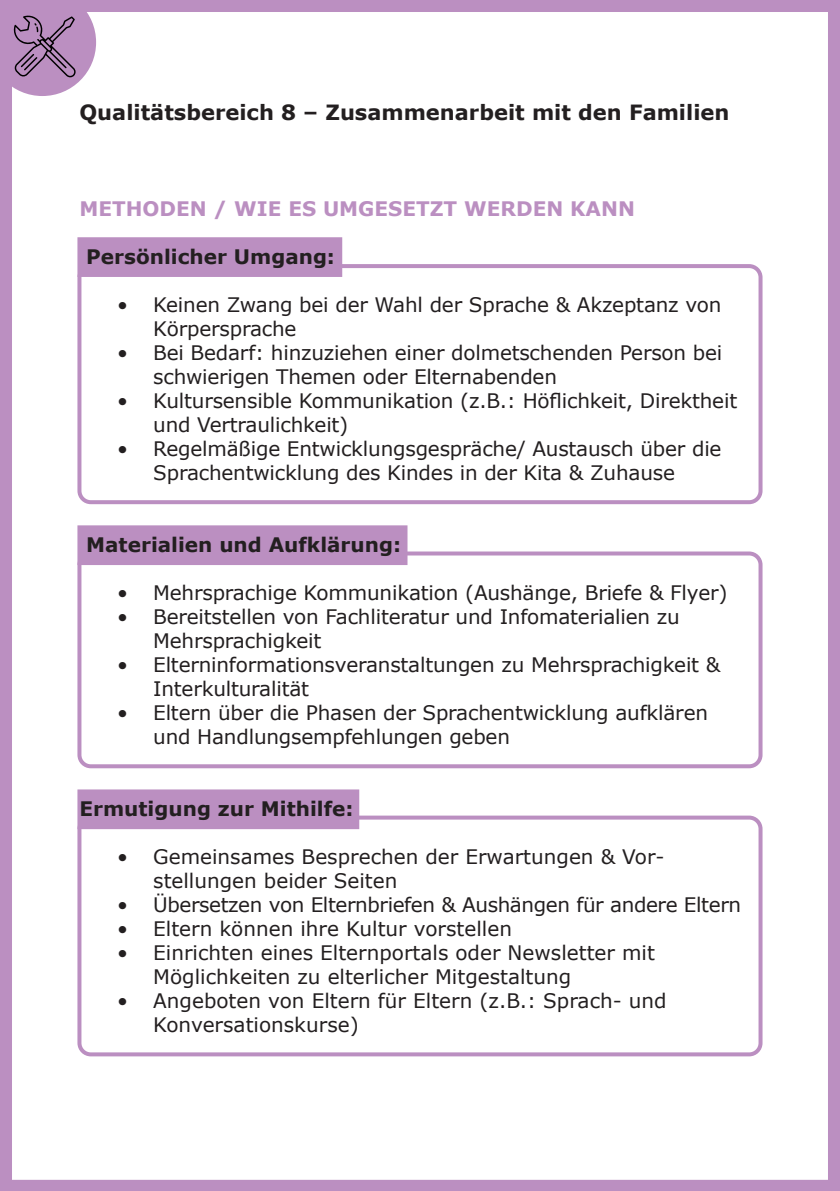
<style>
.page{position:relative;width:840px;height:1191px;background:#fff}
.page>*{position:absolute;margin:0;border:0;box-sizing:border-box;transform-origin:0 0}
.t1{font:700 21px "Verdana";color:#231f20}
.t2{font:20px/24px "Verdana";letter-spacing:-.01em;color:#231f20}
.t3{font:700 20px "Verdana";color:#231f20}
.t4{font:700 20px "Verdana";color:#bb8fc1}
</style>
<div class="page">
<div style="left:77px;top:264px;width:685px;height:240px;border:4px solid #bb8fc1;border-radius:11px"></div>
<div style="left:77px;top:551px;width:685px;height:217px;border:4px solid #bb8fc1;border-radius:11px"></div>
<div style="left:77px;top:815px;width:685px;height:241px;border:4px solid #bb8fc1;border-radius:11px"></div>
<svg style="left:77px;top:237px;width:267px;height:42px;background:#bf95c4"></svg>
<svg style="left:77px;top:525px;width:332px;height:42px;background:#be95c4"></svg>
<svg style="left:77px;top:789px;width:284px;height:42px;background:#bf95c4"></svg>
<div style="left:0;top:0;width:839px;height:1191px;border:12px solid #bb8fc1"></div>
<svg style="left:0;top:0;width:96px;height:96px;background:#b38db8"></svg>
<p class="t1" style="left:79px;top:97px;width:651px">Qualitätsbereich 8 – Zusammenarbeit mit den Familien</p>
<p class="t4" style="left:79px;top:195px;width:556px">METHODEN / WIE ES UMGESETZT WERDEN KANN</p>
<p class="t3" style="left:86px;top:243px;width:250px">Persönlicher Umgang:</p>
<p class="t2" style="left:153px;top:293px;width:569px;text-indent:-36px">• Keinen Zwang bei der Wahl der Sprache &amp; Akzeptanz von<br>Körpersprache</p>
<p class="t2" style="left:153px;top:341px;width:570px;text-indent:-36px">• Bei Bedarf: hinzuziehen einer dolmetschenden Person bei schwierigen Themen oder Elternabenden</p>
<p class="t2" style="left:153px;top:389px;width:585px;text-indent:-36px">• Kultursensible Kommunikation (z.B.: Höflichkeit, Direktheit und Vertraulichkeit)</p>
<p class="t2" style="left:117px;top:437px;width:605px;text-align:center">• Regelmäßige Entwicklungsgespräche/ Austausch über die<br>Sprachentwicklung des Kindes in der Kita &amp; Zuhause</p>
<p class="t3" style="left:86px;top:531px;width:316px">Materialien und Aufklärung:</p>
<p class="t2" style="left:117px;top:581px;width:611px">• Mehrsprachige Kommunikation (Aushänge, Briefe &amp; Flyer)</p>
<p class="t2" style="left:153px;top:605px;width:527px;text-indent:-36px">• Bereitstellen von Fachliteratur und Infomaterialien zu<br>Mehrsprachigkeit</p>
<p class="t2" style="left:153px;top:653px;width:568px;text-indent:-36px">• Elterninformationsveranstaltungen zu Mehrsprachigkeit &amp;<br>Interkulturalität</p>
<p class="t2" style="left:153px;top:701px;width:556px;text-indent:-36px">• Eltern über die Phasen der Sprachentwicklung aufklären und Handlungsempfehlungen geben</p>
<p class="t3" style="left:79px;top:795px;width:275px">Ermutigung zur Mithilfe:</p>
<p class="t2" style="left:153px;top:845px;width:512px;text-indent:-36px">• Gemeinsames Besprechen der Erwartungen &amp; Vor&shy;stellungen beider Seiten</p>
<p class="t2" style="left:117px;top:893px;width:625px">• Übersetzen von Elternbriefen &amp; Aushängen für andere Eltern</p>
<p class="t2" style="left:117px;top:917px;width:396px">• Eltern können ihre Kultur vorstellen</p>
<p class="t2" style="left:153px;top:941px;width:503px;text-indent:-36px">• Einrichten eines Elternportals oder Newsletter mit<br>Möglichkeiten zu elterlicher Mitgestaltung</p>
<p class="t2" style="left:153px;top:989px;width:514px;text-indent:-36px">• Angeboten von Eltern für Eltern (z.B.: Sprach- und<br>Konversationskurse)</p>
</div>
